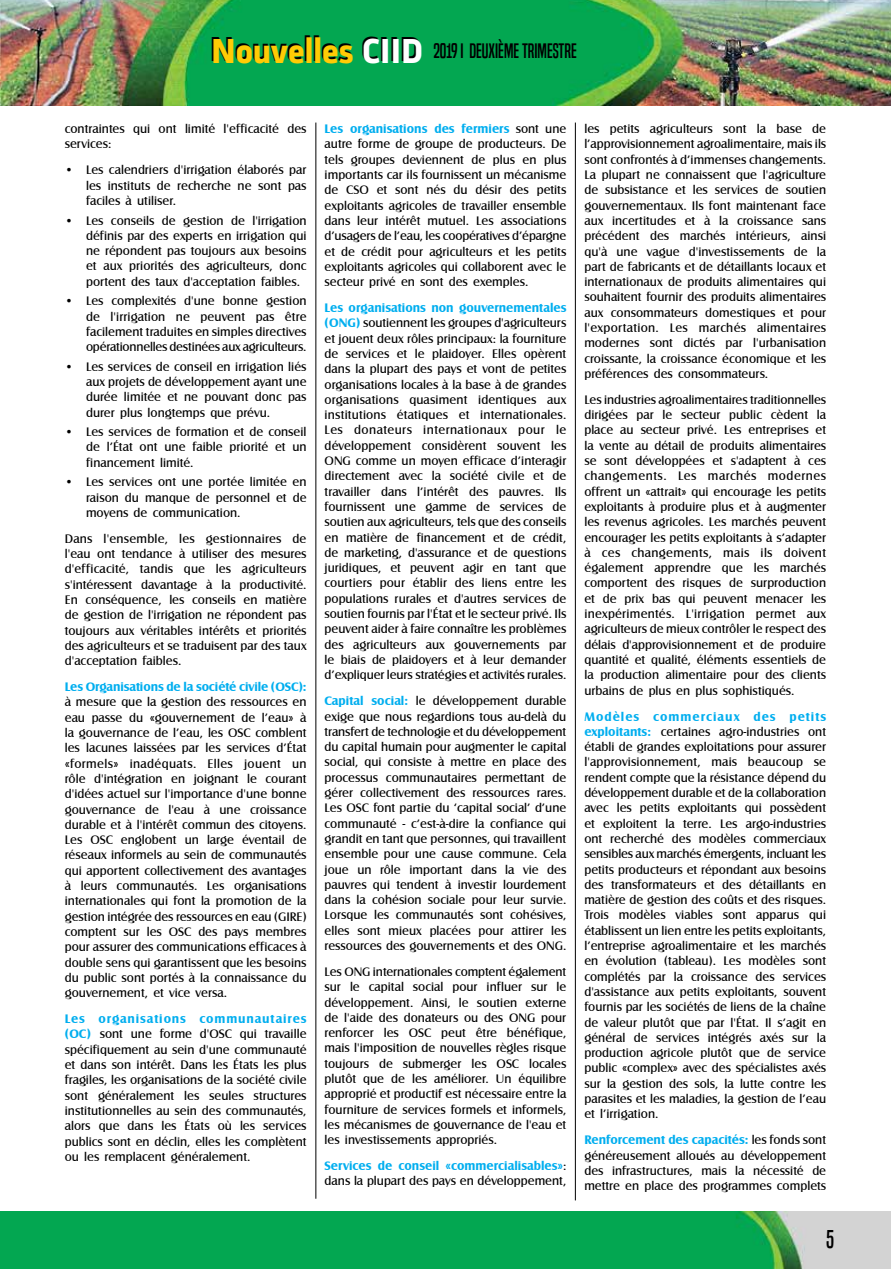
<style>
.page{position:relative;width:891px;height:1269px;background:#fff}
.page>*{position:absolute;margin:0;border:0;box-sizing:border-box;transform-origin:0 0}
.t1{font:700 36px "Alstom";color:#ffcb05}
.t2{font:24px "Built Titling Rg";color:#000}
.t3{font:19.5px "Built Titling Rg";color:#000}
.t4{font:12.75px/15.3px "Castle T";color:#000;text-align:justify}
.t5{font:700 12.75px "Castle T";letter-spacing:-.01em;color:#00aeef}
.s1{color:#fff}
.s2{font-weight:700;color:#00aeef}
</style>
<div class="page">
<img style="left:0;top:1212px;width:891px;height:57px">
<img style="left:0;top:0;width:891px;height:105px">
<hr style="left:575px;top:123px;width:1px;height:1077px;background:#000">
<hr style="left:315px;top:123px;width:1px;height:1076px;background:#000">
<h1 class="t1" style="left:211px;top:26px;width:213px">Nouvelles <span class="s1">CIID</span></h1>
<h3 class="t3" style="left:433px;top:40px;width:145px">2019 I DEUXIÈME TRIMESTRE</h3>
<p class="t4" style="left:65px;top:121px;width:243px">contraintes qui ont limité l'efficacité des services:</p>
<p class="t4" style="left:86px;top:163px;width:222px;text-indent:-21px">• Les calendriers d'irrigation élaborés par les instituts de recherche ne sont pas faciles à utiliser.</p>
<p class="t4" style="left:86px;top:213px;width:222px;text-indent:-21px">• Les conseils de gestion de l'irrigation définis par des experts en irrigation qui ne répondent pas toujours aux besoins et aux priorités des agriculteurs, donc portent des taux d'acceptation faibles.</p>
<p class="t4" style="left:86px;top:294px;width:222px;text-indent:-21px">• Les complexités d'une bonne gestion de l'irrigation ne peuvent pas être facilement traduites en simples directives opérationnelles destinées aux agriculteurs.</p>
<p class="t4" style="left:86px;top:359px;width:222px;text-indent:-21px">• Les services de conseil en irrigation liés aux projets de développement ayant une durée limitée et ne pouvant donc pas durer plus longtemps que prévu.</p>
<p class="t4" style="left:86px;top:424px;width:222px;text-indent:-21px">• Les services de formation et de conseil de l’État ont une faible priorité et un financement limité.</p>
<p class="t4" style="left:86px;top:475px;width:222px;text-indent:-21px">• Les services ont une portée limitée en raison du manque de personnel et de moyens de communication.</p>
<p class="t4" style="left:65px;top:531px;width:243px">Dans l'ensemble, les gestionnaires de l'eau ont tendance à utiliser des mesures d'efficacité, tandis que les agriculteurs s'intéressent davantage à la productivité.<br>En conséquence, les conseils en matière de gestion de l'irrigation ne répondent pas toujours aux véritables intérêts et priorités des agriculteurs et se traduisent par des taux d'acceptation faibles.</p>
<p class="t5" style="left:65px;top:680px;width:243px">Les Organisations de la société civile (OSC):</p>
<p class="t4" style="left:65px;top:695px;width:243px">à mesure que la gestion des ressources en eau passe du «gouvernement de l’eau» à la gouvernance de l’eau, les OSC comblent les lacunes laissées par les services d’État «formels» inadéquats. Elles jouent un rôle d'intégration en joignant le courant d'idées actuel sur l'importance d'une bonne gouvernance de l'eau à une croissance durable et à l'intérêt commun des citoyens.<br>Les OSC englobent un large éventail de réseaux informels au sein de communautés qui apportent collectivement des avantages à leurs communautés. Les organisations internationales qui font la promotion de la gestion intégrée des ressources en eau (GIRE) comptent sur les OSC des pays membres pour assurer des communications efficaces à double sens qui garantissent que les besoins du public sont portés à la connaissance du gouvernement, et vice versa.</p>
<p class="t4" style="left:65px;top:1011px;width:243px"><span class="s2">Les organisations communautaires (OC)</span> sont une forme d'OSC qui travaille spécifiquement au sein d'une communauté et dans son intérêt. Dans les États les plus fragiles, les organisations de la société civile sont généralement les seules structures institutionnelles au sein des communautés, alors que dans les États où les services publics sont en déclin, elles les complètent ou les remplacent généralement.</p>
<p class="t4" style="left:325px;top:121px;width:243px"><span class="s2">Les organisations des fermiers</span> sont une autre forme de groupe de producteurs. De tels groupes deviennent de plus en plus importants car ils fournissent un mécanisme de CSO et sont nés du désir des petits exploitants agricoles de travailler ensemble dans leur intérêt mutuel. Les associations d’usagers de l’eau, les coopératives d’épargne et de crédit pour agriculteurs et les petits exploitants agricoles qui collaborent avec le secteur privé en sont des exemples.</p>
<p class="t4" style="left:325px;top:300px;width:243px"><span class="s2">Les organisations non gouvernementales (ONG)</span> soutiennent les groupes d'agriculteurs et jouent deux rôles principaux: la fourniture de services et le plaidoyer. Elles opèrent dans la plupart des pays et vont de petites organisations locales à la base à de grandes organisations quasiment identiques aux institutions étatiques et internationales.<br>Les donateurs internationaux pour le développement considèrent souvent les ONG comme un moyen efficace d’interagir directement avec la société civile et de travailler dans l’intérêt des pauvres. Ils fournissent une gamme de services de soutien aux agriculteurs, tels que des conseils en matière de financement et de crédit, de marketing, d'assurance et de questions juridiques, et peuvent agir en tant que courtiers pour établir des liens entre les populations rurales et d'autres services de soutien fournis par l'État et le secteur privé. Ils peuvent aider à faire connaître les problèmes des agriculteurs aux gouvernements par le biais de plaidoyers et à leur demander d’expliquer leurs stratégies et activités rurales.</p>
<p class="t4" style="left:325px;top:694px;width:243px"><span class="s2">Capital social:</span> le développement durable exige que nous regardions tous au-delà du transfert de technologie et du développement du capital humain pour augmenter le capital social, qui consiste à mettre en place des processus communautaires permettant de gérer collectivement des ressources rares.<br>Les OSC font partie du ‘capital social’ d’une communauté - c’est-à-dire la confiance qui grandit en tant que personnes, qui travaillent ensemble pour une cause commune. Cela joue un rôle important dans la vie des pauvres qui tendent à investir lourdement dans la cohésion sociale pour leur survie.<br>Lorsque les communautés sont cohésives, elles sont mieux placées pour attirer les ressources des gouvernements et des ONG.</p>
<p class="t4" style="left:325px;top:964px;width:243px">Les ONG internationales comptent également sur le capital social pour influer sur le développement. Ainsi, le soutien externe de l'aide des donateurs ou des ONG pour renforcer les OSC peut être bénéfique, mais l'imposition de nouvelles règles risque toujours de submerger les OSC locales plutôt que de les améliorer. Un équilibre approprié et productif est nécessaire entre la fourniture de services formels et informels, les mécanismes de gouvernance de l'eau et les investissements appropriés.</p>
<p class="t4" style="left:325px;top:1158px;width:243px"><span class="s2">Services de conseil «commercialisables»</span>: dans la plupart des pays en développement,</p>
<p class="t4" style="left:584px;top:121px;width:243px">les petits agriculteurs sont la base de l’approvisionnement agroalimentaire, mais ils sont confrontés à d’immenses changements.<br>La plupart ne connaissent que l'agriculture de subsistance et les services de soutien gouvernementaux. Ils font maintenant face aux incertitudes et à la croissance sans précédent des marchés intérieurs, ainsi qu'à une vague d'investissements de la part de fabricants et de détaillants locaux et internationaux de produits alimentaires qui souhaitent fournir des produits alimentaires aux consommateurs domestiques et pour l'exportation. Les marchés alimentaires modernes sont dictés par l'urbanisation croissante, la croissance économique et les préférences des consommateurs.</p>
<p class="t4" style="left:584px;top:392px;width:243px">Les industries agroalimentaires traditionnelles dirigées par le secteur public cèdent la place au secteur privé. Les entreprises et la vente au détail de produits alimentaires se sont développées et s'adaptent à ces changements. Les marchés modernes offrent un «attrait» qui encourage les petits exploitants à produire plus et à augmenter les revenus agricoles. Les marchés peuvent encourager les petits exploitants à s’adapter à ces changements, mais ils doivent également apprendre que les marchés comportent des risques de surproduction et de prix bas qui peuvent menacer les inexpérimentés. L'irrigation permet aux agriculteurs de mieux contrôler le respect des délais d'approvisionnement et de produire quantité et qualité, éléments essentiels de la production alimentaire pour des clients urbains de plus en plus sophistiqués.</p>
<p class="t4" style="left:584px;top:709px;width:243px"><span class="s2">Modèles commerciaux des petits exploitants:</span> certaines agro-industries ont établi de grandes exploitations pour assurer l'approvisionnement, mais beaucoup se rendent compte que la résistance dépend du développement durable et de la collaboration avec les petits exploitants qui possèdent et exploitent la terre. Les argo-industries ont recherché des modèles commerciaux sensibles aux marchés émergents, incluant les petits producteurs et répondant aux besoins des transformateurs et des détaillants en matière de gestion des coûts et des risques.<br>Trois modèles viables sont apparus qui établissent un lien entre les petits exploitants, l’entreprise agroalimentaire et les marchés en évolution (tableau). Les modèles sont complétés par la croissance des services d'assistance aux petits exploitants, souvent fournis par les sociétés de liens de la chaîne de valeur plutôt que par l'État. Il s’agit en général de services intégrés axés sur la production agricole plutôt que de service public «complex» avec des spécialistes axés sur la gestion des sols, la lutte contre les parasites et les maladies, la gestion de l’eau et l’irrigation.</p>
<p class="t4" style="left:584px;top:1133px;width:243px"><span class="s2">Renforcement des capacités:</span> les fonds sont généreusement alloués au développement des infrastructures, mais la nécessité de mettre en place des programmes complets</p>
<h2 class="t2" style="left:826px;top:1225px;width:10px">5</h2>
</div>
